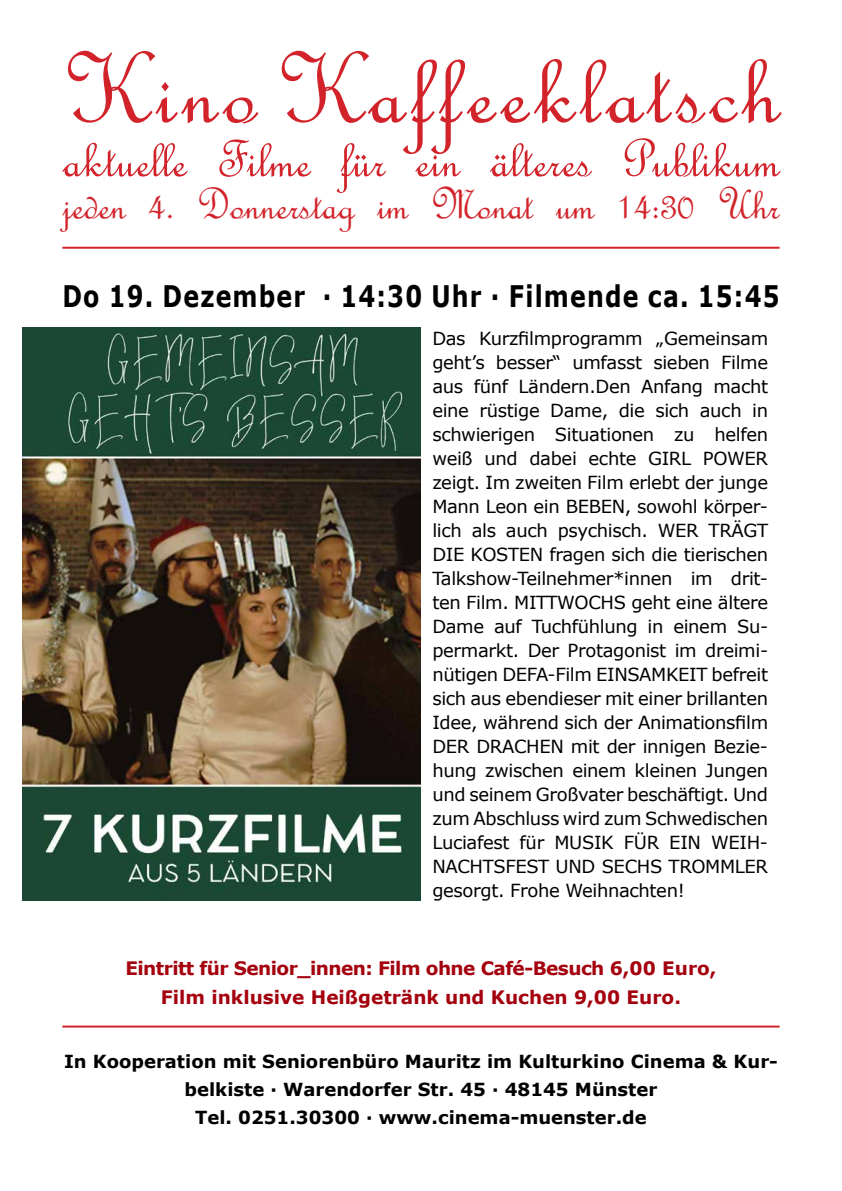
<style>
.page{position:relative;width:842px;height:1191px;background:#fff}
.page>*{position:absolute;margin:0;border:0;box-sizing:border-box;transform-origin:0 0}
.t1{font:108px "French Script";letter-spacing:.05em;color:#d2232a}
.t2{font:57px "French Script";color:#d2232a}
.t3{font:47px "French Script";color:#d2232a}
.t4{font:700 29.7px "Verdana";letter-spacing:.05em;color:#000;scale:.8 1}
.t5{font:700 18.5px/28.8px "Verdana";color:#a4000d;text-align:center}
.t6{font:18px/24px "Verdana";letter-spacing:-.02em;color:#000;text-align:justify}
.t7{font:700 18px/28px "Verdana";color:#000;text-align:center}
</style>
<div class="page">
<hr style="left:62px;top:247px;width:718px;height:2px;background:#d2232a">
<hr style="left:62px;top:1025px;width:718px;height:2px;background:#d2232a">
<img style="left:23px;top:327px;width:398px;height:573px">
<h1 class="t1" style="left:62px;top:23px;width:719px">Kino Kaffeeklatsch</h1>
<h2 class="t2" style="left:62px;top:124px;width:719px">aktuelle Filme für ein älteres Publikum</h2>
<h3 class="t3" style="left:62px;top:175px;width:719px">jeden 4. Donnerstag im Monat um 14:30 Uhr</h3>
<h3 class="t4" style="left:62px;top:275px;width:898px">Do 19. Dezember · 14:30 Uhr · Filmende ca. 15:45</h3>
<p class="t6" style="left:432px;top:326px;width:337px">Das Kurzfilmprogramm „Gemeinsam geht’s besser“ umfasst sieben Filme aus fünf Ländern.Den Anfang macht eine rüstige Dame, die sich auch in schwierigen Situationen zu helfen weiß und dabei echte GIRL POWER zeigt. Im zweiten Film erlebt der junge Mann Leon ein BEBEN, sowohl körper&shy;lich als auch psychisch. WER TRÄGT DIE KOSTEN fragen sich die tierischen Talkshow-Teilnehmer*innen im drit&shy;ten Film. MITTWOCHS geht eine ältere Dame auf Tuchfühlung in einem Su&shy;permarkt. Der Protagonist im dreimi&shy;nütigen DEFA-Film EINSAMKEIT befreit sich aus ebendieser mit einer brillanten Idee, während sich der Animationsfilm DER DRACHEN mit der innigen Bezie&shy;hung zwischen einem kleinen Jungen und seinem Großvater beschäftigt. Und zum Abschluss wird zum Schwedischen Luciafest für MUSIK FÜR EIN WEIH-NACHTSFEST UND SECHS TROMMLER gesorgt. Frohe Weihnachten!</p>
<p class="t5" style="left:125px;top:954px;width:593px">Eintritt für Senior_innen: Film ohne Café-Besuch 6,00 Euro,<br>Film inklusive Heißgetränk und Kuchen 9,00 Euro.</p>
<p class="t7" style="left:64px;top:1047px;width:715px">In Kooperation mit Seniorenbüro Mauritz im Kulturkino Cinema &amp; Kur&shy;belkiste · Warendorfer Str. 45 · 48145 Münster<br>Tel. 0251.30300 · www.cinema-muenster.de</p>
</div>
